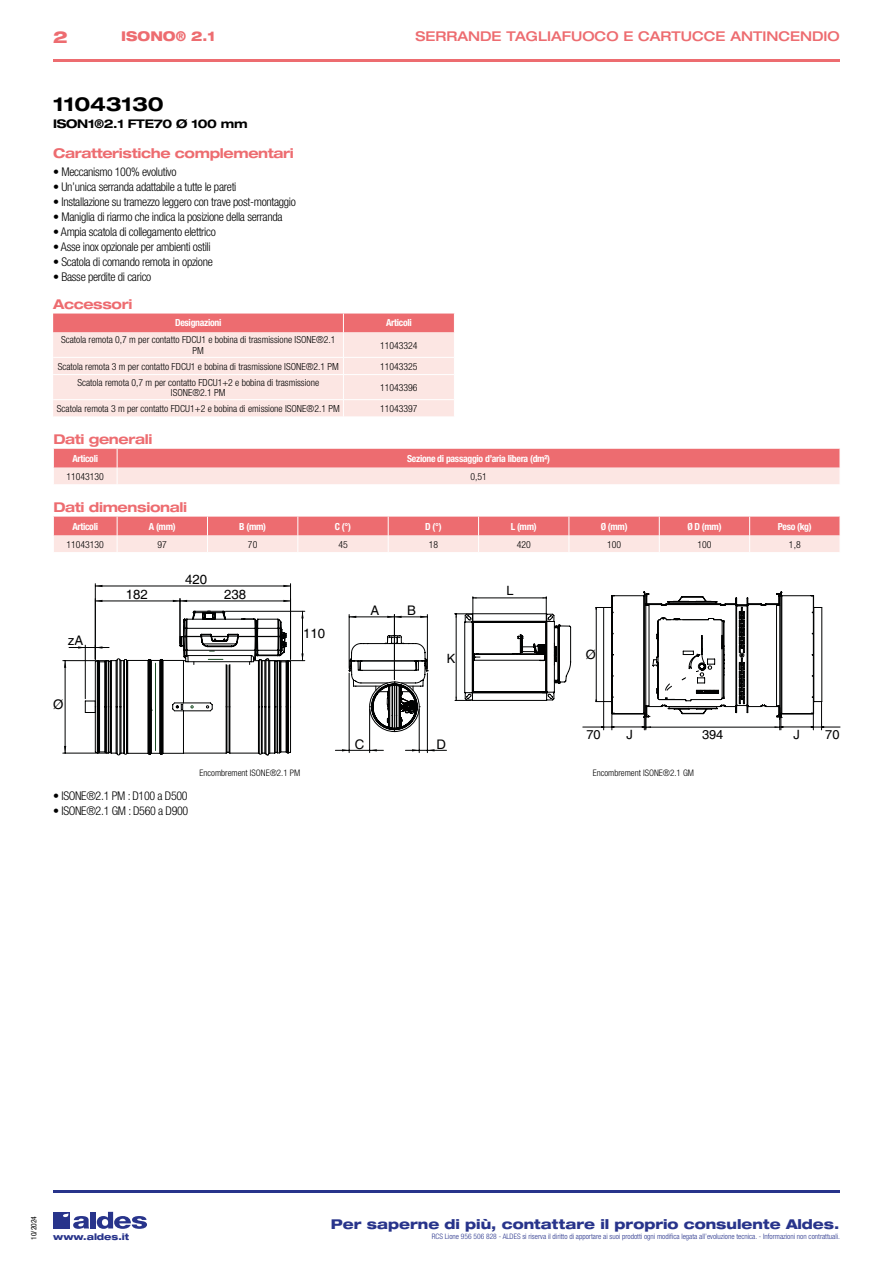
<style>
.page{position:relative;width:893px;height:1263px;background:#fff}
.page>*{position:absolute;margin:0;border:0;box-sizing:border-box;transform-origin:0 0}
.t1{font:700 expanded 19.5px "Helvetica Neue LT Std";letter-spacing:-.01em;color:#000}
.t2{font:800 expanded 16.5px "Helvetica Neue LT Std";color:#ed6c70}
.t3{font:700 expanded 13.5px "Helvetica Neue LT Std";letter-spacing:-.025em;color:#ed6c70}
.t4{font:800 expanded 13.5px "Helvetica Neue LT Std";color:#28348b}
.t5{font:500 expanded 13.5px "Helvetica Neue LT Std";color:#ed6c70}
.t6{font:800 expanded 13.5px "Helvetica Neue LT Std";color:#ed6c70;scale:.95 1}
.t7{font:13.2px "Helvetica";color:#000}
.t8{font:12.75px "Helvetica";color:#000}
.t9{font:300 condensed 12px "Helvetica Neue LT Std";letter-spacing:-.025em;color:#000}
.t10{font:700 expanded 12px "Helvetica Neue LT Std";letter-spacing:-.025em;color:#000}
.t11{font:300 condensed 9.75px/10.5px "Helvetica Neue";color:#000;text-align:center}
.t12{font:700 condensed 9.75px "Helvetica Neue LT Std";letter-spacing:-.03em;color:#fff}
.t13{font:300 condensed 9px "Helvetica Neue LT Std";color:#000}
.t14{font:800 expanded 9px "Helvetica Neue LT Std";color:#28348b}
.t15{font:300 condensed 7.5px "Helvetica Neue LT Std";color:#28348b}
.t16{font:condensed 7.5px "Helvetica Neue LT Std";color:#000}
</style>
<div class="page">
<div style="left:53px;top:1212px;width:17px;height:16px;background:#28348b"></div>
<div style="left:90px;top:1212px;width:6px;height:16px;background:#28348b"></div>
<svg style="left:97px;top:1212px;width:50px;height:17px"></svg>
<svg style="left:63px;top:1213px;width:26px;height:16px"></svg>
<hr style="left:53px;top:59px;width:787px;height:2px;background:#ed6c70">
<hr style="left:53px;top:1190px;width:787px;height:2px;background:#28348b">
<svg style="left:53px;top:314px;width:401px;height:103px;background:#f9d1cf"></svg>
<svg style="left:53px;top:449px;width:787px;height:35px;background:#f4a5a6"></svg>
<svg style="left:53px;top:517px;width:787px;height:35px;background:#f4a7a8"></svg>
<hr style="left:95px;top:584px;width:1px;height:75px;background:#010202">
<hr style="left:290px;top:584px;width:1px;height:75px;background:#010202">
<hr style="left:95px;top:586px;width:196px;height:1px;background:#010202">
<hr style="left:95px;top:601px;width:85px;height:1px;background:#010202">
<svg style="left:173px;top:600px;width:14px;height:2px"></svg>
<hr style="left:180px;top:599px;width:1px;height:44px;background:#010202">
<hr style="left:180px;top:601px;width:111px;height:1px;background:#010202">
<hr style="left:225px;top:611px;width:80px;height:1px;background:#010202">
<hr style="left:261px;top:660px;width:44px;height:1px;background:#010202">
<hr style="left:302px;top:611px;width:1px;height:50px;background:#010202">
<hr style="left:63px;top:660px;width:46px;height:1px;background:#010202">
<hr style="left:63px;top:753px;width:46px;height:1px;background:#010202">
<svg style="left:64px;top:611px;width:227px;height:145px"></svg>
<hr style="left:349px;top:673px;width:1px;height:80px;background:#010202">
<hr style="left:369px;top:709px;width:1px;height:44px;background:#010202">
<svg style="left:335px;top:749px;width:48px;height:2px"></svg>
<hr style="left:427px;top:673px;width:1px;height:80px;background:#010202">
<hr style="left:419px;top:709px;width:1px;height:44px;background:#010202">
<svg style="left:405px;top:749px;width:41px;height:2px"></svg>
<svg style="left:349px;top:614px;width:79px;height:118px"></svg>
<svg style="left:583px;top:592px;width:257px;height:138px"></svg>
<svg style="left:454px;top:597px;width:117px;height:104px"></svg>
<h2 class="t2" style="left:53px;top:26px;width:16px">2</h2>
<p class="t6" style="left:121px;top:28px;width:100px">ISONO® 2.1</p>
<p class="t5" style="left:415px;top:28px;width:426px">SERRANDE TAGLIAFUOCO E CARTUCCE ANTINCENDIO</p>
<h1 class="t1" style="left:53px;top:92px;width:112px">11043130</h1>
<p class="t10" style="left:53px;top:116px;width:196px">ISON1®2.1 FTE70 Ø 100 mm</p>
<p class="t3" style="left:53px;top:145px;width:242px">Caratteristiche complementari</p>
<p class="t9" style="left:53px;top:164px;width:125px">• Meccanismo 100% evolutivo</p>
<p class="t9" style="left:53px;top:179px;width:185px">• Un’unica serranda adattabile a tutte le pareti</p>
<p class="t9" style="left:53px;top:194px;width:244px">• Installazione su tramezzo leggero con trave post-montaggio</p>
<p class="t9" style="left:53px;top:209px;width:231px">• Maniglia di riarmo che indica la posizione della serranda</p>
<p class="t9" style="left:53px;top:224px;width:164px">• Ampia scatola di collegamento elettrico</p>
<p class="t9" style="left:53px;top:239px;width:159px">• Asse inox opzionale per ambienti ostili</p>
<p class="t9" style="left:53px;top:254px;width:161px">• Scatola di comando remota in opzione</p>
<p class="t9" style="left:53px;top:269px;width:100px">• Basse perdite di carico</p>
<p class="t3" style="left:53px;top:296px;width:81px">Accessori</p>
<p class="t12" style="left:175px;top:317px;width:48px">Designazioni</p>
<p class="t12" style="left:386px;top:317px;width:27px">Articoli</p>
<p class="t11" style="left:61px;top:335px;width:276px">Scatola remota 0,7 m per contatto FDCU1 e bobina di trasmissione ISONE®2.1<br>PM</p>
<p class="t11" style="left:380px;top:340px;width:39px">11043324</p>
<p class="t11" style="left:58px;top:361px;width:283px">Scatola remota 3 m per contatto FDCU1 e bobina di trasmissione ISONE®2.1 PM</p>
<p class="t11" style="left:380px;top:361px;width:39px">11043325</p>
<p class="t11" style="left:77px;top:377px;width:243px">Scatola remota 0,7 m per contatto FDCU1+2 e bobina di trasmissione<br>ISONE®2.1 PM</p>
<p class="t11" style="left:380px;top:382px;width:39px">11043396</p>
<p class="t11" style="left:57px;top:403px;width:284px">Scatola remota 3 m per contatto FDCU1+2 e bobina di emissione ISONE®2.1 PM</p>
<p class="t11" style="left:380px;top:403px;width:39px">11043397</p>
<p class="t3" style="left:53px;top:431px;width:101px">Dati generali</p>
<p class="t12" style="left:72px;top:452px;width:27px">Articoli</p>
<p class="t12" style="left:407px;top:452px;width:144px">Sezione di passaggio d’aria libera (dm²)</p>
<p class="t11" style="left:67px;top:471px;width:39px">11043130</p>
<p class="t11" style="left:470px;top:471px;width:18px">0,51</p>
<p class="t3" style="left:53px;top:499px;width:135px">Dati dimensionali</p>
<p class="t12" style="left:72px;top:520px;width:27px">Articoli</p>
<p class="t12" style="left:149px;top:520px;width:28px">A (mm)</p>
<p class="t12" style="left:239px;top:520px;width:28px">B (mm)</p>
<p class="t12" style="left:335px;top:520px;width:18px">C (°)</p>
<p class="t12" style="left:425px;top:520px;width:18px">D (°)</p>
<p class="t12" style="left:511px;top:520px;width:27px">L (mm)</p>
<p class="t12" style="left:601px;top:520px;width:28px">Ø (mm)</p>
<p class="t12" style="left:687px;top:520px;width:36px">Ø D (mm)</p>
<p class="t12" style="left:778px;top:520px;width:35px">Peso (kg)</p>
<p class="t11" style="left:67px;top:539px;width:39px">11043130</p>
<p class="t11" style="left:158px;top:539px;width:11px">97</p>
<p class="t11" style="left:248px;top:539px;width:11px">70</p>
<p class="t11" style="left:338px;top:539px;width:11px">45</p>
<p class="t11" style="left:429px;top:539px;width:11px">18</p>
<p class="t11" style="left:517px;top:539px;width:16px">420</p>
<p class="t11" style="left:607px;top:539px;width:16px">100</p>
<p class="t11" style="left:697px;top:539px;width:16px">100</p>
<p class="t11" style="left:789px;top:539px;width:13px">1,8</p>
<p class="t7" style="left:185px;top:571px;width:24px">420</p>
<p class="t7" style="left:370px;top:602px;width:10px">A</p>
<p class="t7" style="left:407px;top:602px;width:10px">B</p>
<p class="t8" style="left:506px;top:584px;width:9px">L</p>
<p class="t7" style="left:126px;top:586px;width:24px">182</p>
<p class="t7" style="left:224px;top:586px;width:24px">238</p>
<p class="t7" style="left:68px;top:633px;width:17px">zA</p>
<p class="t7" style="left:303px;top:626px;width:24px">110</p>
<p class="t8" style="left:447px;top:651px;width:10px">K</p>
<p class="t8" style="left:586px;top:647px;width:11px">Ø</p>
<p class="t7" style="left:53px;top:696px;width:12px">Ø</p>
<p class="t9" style="left:53px;top:789px;width:136px">• ISONE®2.1 PM : D100 a D500</p>
<p class="t9" style="left:53px;top:804px;width:137px">• ISONE®2.1 GM : D560 a D900</p>
<p class="t7" style="left:355px;top:737px;width:11px">C</p>
<p class="t7" style="left:436px;top:737px;width:11px">D</p>
<p class="t8" style="left:586px;top:727px;width:16px">70</p>
<p class="t8" style="left:626px;top:727px;width:8px">J</p>
<p class="t8" style="left:793px;top:727px;width:8px">J</p>
<p class="t8" style="left:702px;top:727px;width:23px">394</p>
<p class="t8" style="left:825px;top:727px;width:16px">70</p>
<p class="t13" style="left:200px;top:767px;width:102px">Encombrement ISONE®2.1 PM</p>
<p class="t13" style="left:593px;top:767px;width:103px">Encombrement ISONE®2.1 GM</p>
<p class="t16" style="left:29px;top:1240px;width:25px;rotate:-90deg">10/2024</p>
<p class="t4" style="left:331px;top:1215px;width:510px">Per saperne di più, contattare il proprio consulente Aldes.</p>
<p class="t14" style="left:53px;top:1231px;width:78px">www.aldes.it</p>
<p class="t15" style="left:432px;top:1232px;width:410px">RCS Lione 956 506 828 - ALDES si riserva il diritto di apportare ai suoi prodotti ogni modifica legata all’evoluzione tecnica. - Informazioni non contrattuali.</p>
</div>
